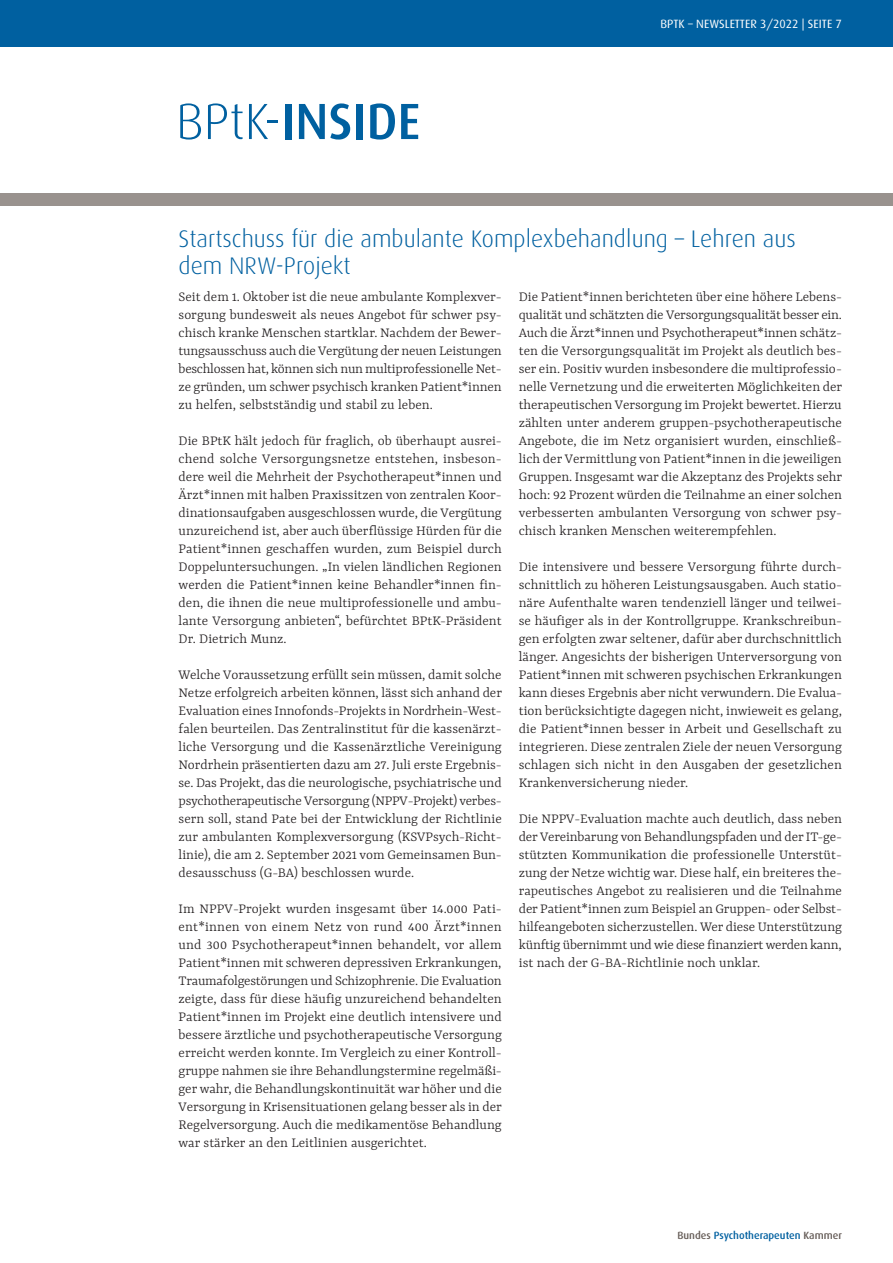
<style>
.page{position:relative;width:893px;height:1263px;background:#fff}
.page>*{position:absolute;margin:0;border:0;box-sizing:border-box;transform-origin:0 0}
.H0-Seitenüberschrift{font:500 51px "Dax";color:#0060a0}
.H1_Headline{font:300 24px/27px "Dax";color:#0060a0}
.fließtext{font:300 15px/18px "Yrsa";color:#231f20;text-align:justify}
.t1{font:12px "Dax";color:#fff}
.t2{font:500 10.5px "Dax";color:#0060a0}
.s1{font-weight:300}
.s2{color:#655c57}
</style>
<div class="page">
<div style="left:0;top:193px;width:893px;height:13px;background:#99928e"></div>
<div style="left:0;top:0;width:893px;height:47px;background:#0060a0"></div>
<h1 class="H0-Seitenüberschrift" style="left:176px;top:93px;width:246px"><span class="s1">BPtK-</span>INSIDE</h1>
<p class="t1" style="left:661px;top:17px;width:183px">BPTK – NEWSLETTER 3/2022 | SEITE 7</p>
<h1 class="H1_Headline" style="left:179px;top:226px;width:619px">Startschuss für die ambulante Komplexbehandlung – Lehren aus dem NRW-Projekt</h1>
<p class="fließtext" style="left:179px;top:287px;width:325px">Seit dem 1. Oktober ist die neue ambulante Komplexver&shy;sorgung bundesweit als neues Angebot für schwer psy&shy;chisch kranke Menschen startklar. Nachdem der Bewer&shy;tungsausschuss auch die Vergütung der neuen Leistungen beschlossen hat, können sich nun multiprofessionelle Net&shy;ze gründen, um schwer psychisch kranken Patient*innen zu helfen, selbstständig und stabil zu leben.</p>
<p class="fließtext" style="left:179px;top:431px;width:325px">Die BPtK hält jedoch für fraglich, ob überhaupt ausrei&shy;chend solche Versorgungsnetze entstehen, insbeson&shy;dere weil die Mehrheit der Psychotherapeut*innen und Ärzt*innen mit halben Praxissitzen von zentralen Koor&shy;dinationsaufgaben ausgeschlossen wurde, die Vergütung unzureichend ist, aber auch überflüssige Hürden für die Patient*innen geschaffen wurden, zum Beispiel durch Doppeluntersuchungen. „In vielen ländlichen Regionen werden die Patient*innen keine Behandler*innen fin&shy;den, die ihnen die neue multiprofessionelle und ambu&shy;lante Versorgung anbieten“, befürchtet BPtK-Präsident Dr. Dietrich Munz.</p>
<p class="fließtext" style="left:179px;top:665px;width:325px">Welche Voraussetzung erfüllt sein müssen, damit solche Netze erfolgreich arbeiten können, lässt sich anhand der Evaluation eines Innofonds-Projekts in Nordrhein-West&shy;falen beurteilen. Das Zentralinstitut für die kassenärzt&shy;liche Versorgung und die Kassenärztliche Vereinigung Nordrhein präsentierten dazu am 27. Juli erste Ergebnis&shy;se. Das Projekt, das die neurologische, psychiatrische und psychotherapeutische Versorgung (NPPV-Projekt) verbes&shy;sern soll, stand Pate bei der Entwicklung der Richtlinie zur ambulanten Komplexversorgung (KSVPsych-Richt&shy;linie), die am 2. September 2021 vom Gemeinsamen Bun&shy;desausschuss (G-BA) beschlossen wurde.</p>
<p class="fließtext" style="left:179px;top:899px;width:325px">Im NPPV-Projekt wurden insgesamt über 14.000 Pati&shy;ent*innen von einem Netz von rund 400 Ärzt*innen und 300 Psychotherapeut*innen behandelt, vor allem Patient*innen mit schweren depressiven Erkrankungen, Traumafolgestörungen und Schizophrenie. Die Evaluation zeigte, dass für diese häufig unzureichend behandelten Patient*innen im Projekt eine deutlich intensivere und bessere ärztliche und psychotherapeutische Versorgung erreicht werden konnte. Im Vergleich zu einer Kontroll&shy;gruppe nahmen sie ihre Behandlungstermine regelmäßi&shy;ger wahr, die Behandlungskontinuität war höher und die Versorgung in Krisensituationen gelang besser als in der Regelversorgung. Auch die medikamentöse Behandlung war stärker an den Leitlinien ausgerichtet.</p>
<p class="fließtext" style="left:519px;top:287px;width:325px">Die Patient*innen berichteten über eine höhere Lebens&shy;qualität und schätzten die Versorgungsqualität besser ein.<br>Auch die Ärzt*innen und Psychotherapeut*innen schätz&shy;ten die Versorgungsqualität im Projekt als deutlich bes&shy;ser ein. Positiv wurden insbesondere die multiprofessio&shy;nelle Vernetzung und die erweiterten Möglichkeiten der therapeutischen Versorgung im Projekt bewertet. Hierzu zählten unter anderem gruppen-psychotherapeutische Angebote, die im Netz organisiert wurden, einschließ&shy;lich der Vermittlung von Patient*innen in die jeweiligen Gruppen. Insgesamt war die Akzeptanz des Projekts sehr hoch: 92 Prozent würden die Teilnahme an einer solchen verbesserten ambulanten Versorgung von schwer psy&shy;chisch kranken Menschen weiterempfehlen.</p>
<p class="fließtext" style="left:519px;top:557px;width:325px">Die intensivere und bessere Versorgung führte durch&shy;schnittlich zu höheren Leistungsausgaben. Auch statio&shy;näre Aufenthalte waren tendenziell länger und teilwei&shy;se häufiger als in der Kontrollgruppe. Krankschreibun&shy;gen erfolgten zwar seltener, dafür aber durchschnittlich länger. Angesichts der bisherigen Unterversorgung von Patient*innen mit schweren psychischen Erkrankungen kann dieses Ergebnis aber nicht verwundern. Die Evalua&shy;tion berücksichtigte dagegen nicht, inwieweit es gelang, die Patient*innen besser in Arbeit und Gesellschaft zu integrieren. Diese zentralen Ziele der neuen Versorgung schlagen sich nicht in den Ausgaben der gesetzlichen Krankenversicherung nieder.</p>
<p class="fließtext" style="left:519px;top:809px;width:325px">Die NPPV-Evaluation machte auch deutlich, dass neben der Vereinbarung von Behandlungspfaden und der IT-ge&shy;stützten Kommunikation die professionelle Unterstüt&shy;zung der Netze wichtig war. Diese half, ein breiteres the&shy;rapeutisches Angebot zu realisieren und die Teilnahme der Patient*innen zum Beispiel an Gruppen- oder Selbst&shy;hilfeangeboten sicherzustellen. Wer diese Unterstützung künftig übernimmt und wie diese finanziert werden kann, ist nach der G-BA-Richtlinie noch unklar.</p>
<p class="t2" style="left:677px;top:1229px;width:166px"><span class="s2">Bundes</span> Psychotherapeuten <span class="s2">Kammer</span></p>
</div>
